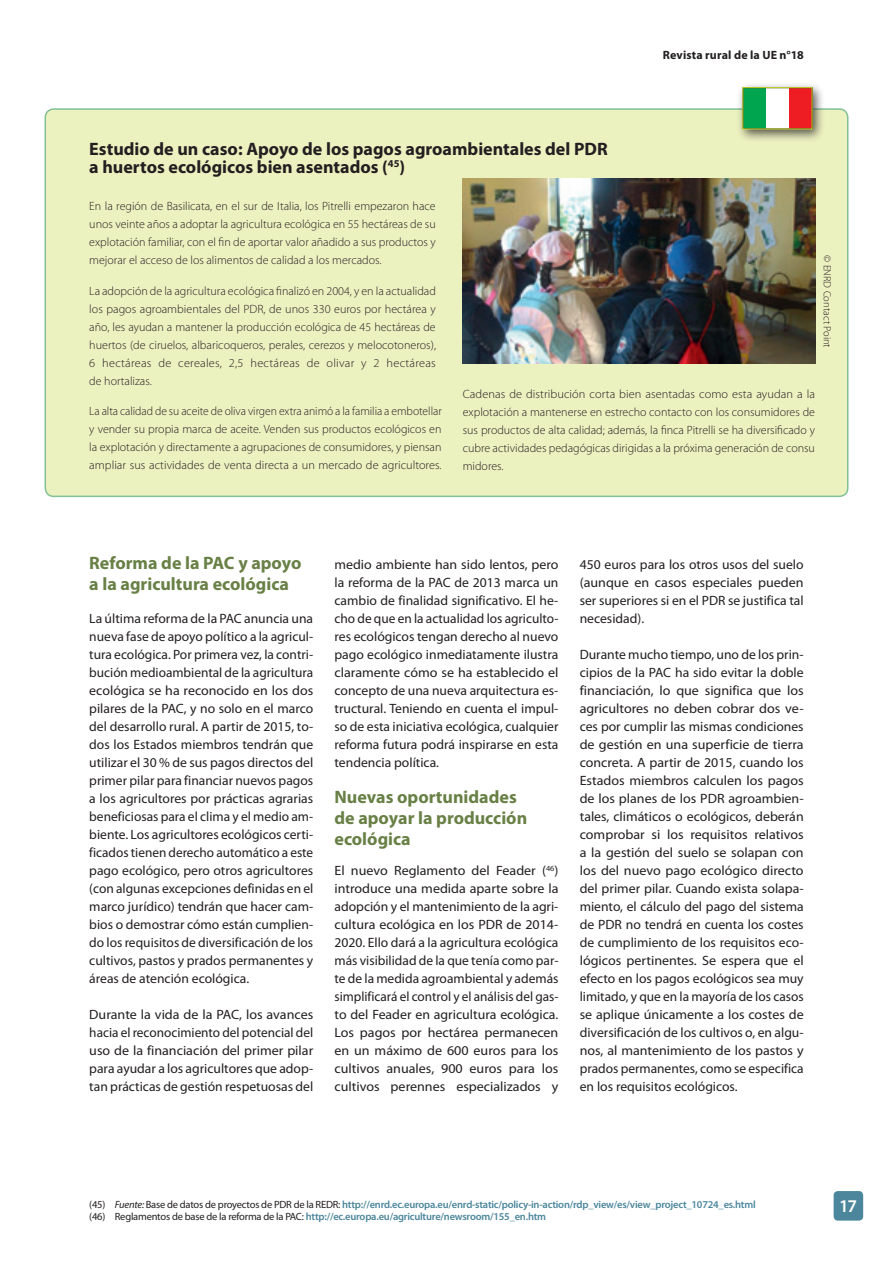
<style>
.page{position:relative;width:893px;height:1263px;background:#fff}
.page>*{position:absolute;margin:0;border:0;box-sizing:border-box;transform-origin:0 0}
._01_Title_paragraphe{font:700 18px/21px "Myriad Pro";color:#688045}
.Title_box_level_01{font:700 18px/18px "Myriad Pro";color:#231f20}
.t1{font:600 18px "Myriad Pro";color:#fff}
._03_Body_other_lanug{font:13.5px/18px "Myriad Pro";color:#231f20;text-align:justify}
._03_Body_other_lanug-2{font:13.5px/18px "Myriad Pro";color:#231f20;text-align:justify;scale:1.04 1}
.Body_box_other_langu{font:300 12px/18px "Myriad Pro";color:#231f20;text-align:justify}
.t2{font:700 12px "Myriad Pro";letter-spacing:.015em;color:#231f20}
.Footnote{font:600 10.5px "Myriad Pro";letter-spacing:-.02em;color:#4b869c}
.COPYRIGHTS{font:300 10.5px "Myriad Pro";color:#231f20}
.s1{font-weight:400;color:#231f20}
.s2{font-weight:400;font-style:italic;color:#231f20}
</style>
<div class="page">
<div style="left:834px;top:1191px;width:29px;height:29px;background:#4b869c;border-radius:4px"></div>
<div style="left:45px;top:109px;width:803px;height:387px;background:#ecf1c0;border-radius:9px"></div>
<div style="left:45px;top:108px;width:803px;height:389px;border:2px solid #83c096;border-radius:9px"></div>
<div style="left:736px;top:81px;width:89px;height:61px;background:#231f20;opacity:.75"></div>
<div style="left:743px;top:88px;width:23px;height:41px;background:#00a54f"></div>
<div style="left:766px;top:88px;width:23px;height:41px;background:#fff"></div>
<div style="left:789px;top:88px;width:23px;height:41px;background:#ee1d23"></div>
<div style="left:742px;top:87px;width:70px;height:42px;border:1px solid #cadb2a"></div>
<img style="left:463px;top:179px;width:352px;height:185px">
<p class="t2" style="left:663px;top:48px;width:142px">Revista rural de la UE n°18</p>
<p class="Title_box_level_01" style="left:89px;top:140px;width:520px">Estudio de un caso: Apoyo de los pagos agroambientales del PDR a huertos ecológicos bien asentados (<sup>45</sup>)</p>
<p class="Body_box_other_langu" style="left:89px;top:197px;width:348px">En la región de Basilicata, en el sur de Italia, los Pitrelli empezaron hace unos veinte años a adoptar la agricultura ecológica en 55 hectáreas de su explotación familiar, con el fin de aportar valor añadido a sus productos y mejorar el acceso de los alimentos de calidad a los mercados.</p>
<p class="Body_box_other_langu" style="left:89px;top:282px;width:348px">La adopción de la agricultura ecológica finalizó en 2004, y en la actualidad los pagos agroambientales del PDR, de unos 330 euros por hectárea y año, les ayudan a mantener la producción ecológica de 45 hectáreas de huertos (de ciruelos, albaricoqueros, perales, cerezos y melocotoneros), 6 hectáreas de cereales, 2,5 hectáreas de olivar y 2 hectáreas de hortalizas.</p>
<p class="Body_box_other_langu" style="left:89px;top:403px;width:354px">La alta calidad de su aceite de oliva virgen extra animó a la familia a embotellar y vender su propia marca de aceite. Venden sus productos ecológicos en la explotación y directamente a agrupaciones de consumidores, y piensan ampliar sus actividades de venta directa a un mercado de agricultores.</p>
<p class="COPYRIGHTS" style="left:833px;top:255px;width:94px;rotate:90deg">© ENRD Contact Point</p>
<p class="Body_box_other_langu" style="left:463px;top:385px;width:354px">Cadenas de distribución corta bien asentadas como esta ayudan a la explotación a mantenerse en estrecho contacto con los consumidores de sus productos de alta calidad; además, la finca Pitrelli se ha diversificado y cubre actividades pedagógicas dirigidas a la próxima generación de consu midores.</p>
<p class="_01_Title_paragraphe" style="left:89px;top:553px;width:214px">Reforma de la PAC y apoyo a la agricultura ecológica</p>
<p class="_03_Body_other_lanug" style="left:89px;top:610px;width:225px">La última reforma de la PAC anuncia una nueva fase de apoyo político a la agricul&shy;tura ecológica. Por primera vez, la contri&shy;bución medioambiental de la agricultura ecológica se ha reconocido en los dos pilares de la PAC, y no solo en el marco del desarrollo rural. A partir de 2015, to&shy;dos los Estados miembros tendrán que utilizar el 30 % de sus pagos directos del primer pilar para financiar nuevos pagos a los agricultores por prácticas agrarias beneficiosas para el clima y el medio am&shy;biente. Los agricultores ecológicos certi&shy;ficados tienen derecho automático a este pago ecológico, pero otros agricultores (con algunas excepciones definidas en el marco jurídico) tendrán que hacer cam&shy;bios o demostrar cómo están cumplien&shy;do los requisitos de diversificación de los cultivos, pastos y prados permanentes y áreas de atención ecológica.</p>
<p class="_03_Body_other_lanug-2" style="left:89px;top:1006px;width:217px">Durante la vida de la PAC, los avances hacia el reconocimiento del potencial del uso de la financiación del primer pilar para ayudar a los agricultores que adop&shy;tan prácticas de gestión respetuosas del</p>
<p class="_03_Body_other_lanug" style="left:334px;top:556px;width:225px">medio ambiente han sido lentos, pero la reforma de la PAC de 2013 marca un cambio de finalidad significativo. El he&shy;cho de que en la actualidad los agriculto&shy;res ecológicos tengan derecho al nuevo pago ecológico inmediatamente ilustra claramente cómo se ha establecido el concepto de una nueva arquitectura es&shy;tructural. Teniendo en cuenta el impul&shy;so de esta iniciativa ecológica, cualquier reforma futura podrá inspirarse en esta tendencia política.</p>
<p class="_01_Title_paragraphe" style="left:334px;top:787px;width:194px">Nuevas oportunidades de apoyar la producción ecológica</p>
<p class="_03_Body_other_lanug-2" style="left:334px;top:862px;width:217px">El nuevo Reglamento del Feader (<sup>46</sup>) introduce una medida aparte sobre la adopción y el mantenimiento de la agri&shy;cultura ecológica en los PDR de 2014- 2020. Ello dará a la agricultura ecológica más visibilidad de la que tenía como par&shy;te de la medida agroambiental y además simplificará el control y el análisis del gas&shy;to del Feader en agricultura ecológica.<br>Los pagos por hectárea permanecen en un máximo de 600 euros para los cultivos anuales, 900 euros para los cultivos perennes especializados y</p>
<p class="_03_Body_other_lanug" style="left:580px;top:556px;width:225px">450 euros para los otros usos del suelo (aunque en casos especiales pueden ser superiores si en el PDR se justifica tal necesidad).</p>
<p class="_03_Body_other_lanug" style="left:580px;top:646px;width:225px">Durante mucho tiempo, uno de los prin&shy;cipios de la PAC ha sido evitar la doble financiación, lo que significa que los agricultores no deben cobrar dos ve&shy;ces por cumplir las mismas condiciones de gestión en una superficie de tierra concreta. A partir de 2015, cuando los Estados miembros calculen los pagos de los planes de los PDR agroambien&shy;tales, climáticos o ecológicos, deberán comprobar si los requisitos relativos a la gestión del suelo se solapan con los del nuevo pago ecológico directo del primer pilar. Cuando exista solapa&shy;miento, el cálculo del pago del sistema de PDR no tendrá en cuenta los costes de cumplimiento de los requisitos eco&shy;lógicos pertinentes. Se espera que el efecto en los pagos ecológicos sea muy limitado, y que en la mayoría de los casos se aplique únicamente a los costes de diversificación de los cultivos o, en algu&shy;nos, al mantenimiento de los pastos y prados permanentes, como se especifica en los requisitos ecológicos.</p>
<p class="Footnote" style="left:89px;top:1198px;width:668px"><span class="s1">(45)</span> <span class="s2">Fuente:</span> <span class="s1">Base de datos de proyectos de PDR de la REDR:</span> http://enrd.ec.europa.eu/enrd-static/policy-in-action/rdp_view/es/view_project_10724_es.html</p>
<p class="Footnote" style="left:89px;top:1210px;width:458px"><span class="s1">(46) Reglamentos de base de la reforma de la PAC:</span> http://ec.europa.eu/agriculture/newsroom/155_en.htm</p>
<h1 class="t1" style="left:839px;top:1196px;width:19px">17</h1>
</div>
